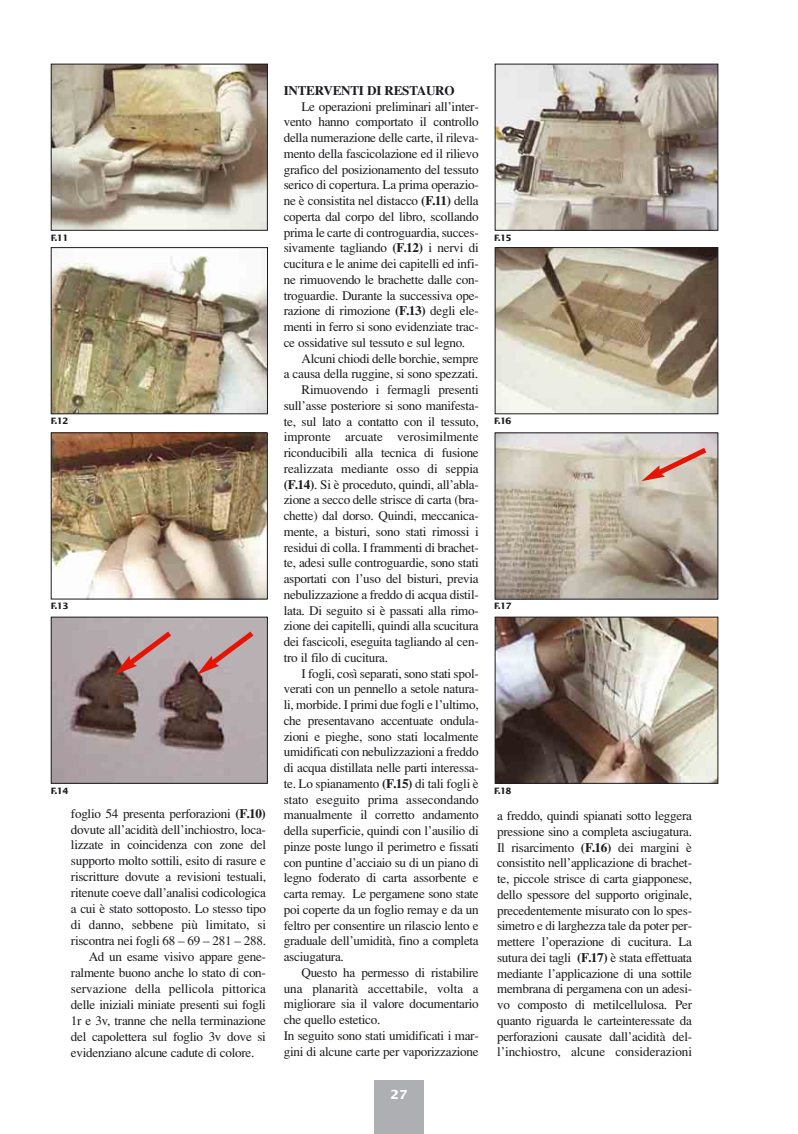
<style>
.page{position:relative;width:798px;height:1134px;background:#fff}
.page>*{position:absolute;margin:0;border:0;box-sizing:border-box;transform-origin:0 0}
.t1{font:13.12px/15.8px "Times";letter-spacing:-.02em;color:#1b1c20;text-align:justify}
.t2{font:13.12px "Times";color:#1b1c20}
.t3{font:700 13.12px "Times";letter-spacing:-.02em;color:#1b1c20}
.t4{font:700 12.5px "Lucida Sans";color:#fff}
.t5{font:700 8.75px "Lucida Sans";letter-spacing:-.06em;color:#1b1c20}
.s1{font-weight:700}
</style>
<div class="page">
<div style="left:374px;top:1081px;width:49px;height:53px;background:#aeafb2"></div>
<img style="left:53px;top:256px;width:213px;height:156px">
<div style="left:51px;top:247px;width:217px;height:167px;border:1px solid #1b1c20"></div>
<img style="left:53px;top:434px;width:212px;height:163px">
<div style="left:51px;top:432px;width:216px;height:167px;border:1px solid #1b1c20"></div>
<img style="left:53px;top:619px;width:212px;height:163px">
<div style="left:51px;top:617px;width:216px;height:167px;border:1px solid #1b1c20"></div>
<img style="left:496px;top:619px;width:220px;height:163px">
<div style="left:494px;top:617px;width:224px;height:167px;border:1px solid #1b1c20"></div>
<img style="left:496px;top:66px;width:220px;height:163px">
<div style="left:494px;top:64px;width:224px;height:167px;border:1px solid #1b1c20"></div>
<img style="left:53px;top:66px;width:212px;height:163px">
<div style="left:51px;top:64px;width:216px;height:167px;border:1px solid #1b1c20"></div>
<img style="left:496px;top:249px;width:220px;height:163px">
<div style="left:494px;top:247px;width:224px;height:167px;border:1px solid #1b1c20"></div>
<img style="left:496px;top:434px;width:220px;height:163px">
<svg style="left:115px;top:626px;width:61px;height:49px"></svg>
<svg style="left:197px;top:626px;width:62px;height:49px"></svg>
<svg style="left:641px;top:443px;width:70px;height:38px"></svg>
<p class="t5" style="left:51px;top:234px;width:19px">F.11</p>
<p class="t5" style="left:51px;top:417px;width:19px">F.12</p>
<p class="t5" style="left:51px;top:603px;width:19px">F.13</p>
<p class="t5" style="left:51px;top:787px;width:19px">F.14</p>
<p class="t1" style="left:71px;top:806px;width:196px">foglio 54 presenta perforazioni <span class="s1">(F.10)</span></p>
<p class="t1" style="left:71px;top:822px;width:196px">dovute all’acidità dell’inchiostro, loca-</p>
<p class="t1" style="left:71px;top:838px;width:196px">lizzate in coincidenza con zone del</p>
<p class="t1" style="left:71px;top:854px;width:196px">supporto molto sottili, esito di rasure e</p>
<p class="t1" style="left:71px;top:870px;width:196px">riscritture dovute a revisioni testuali,</p>
<p class="t1" style="left:71px;top:886px;width:196px">ritenute coeve dall’analisi codicologica</p>
<p class="t1" style="left:71px;top:902px;width:196px">a cui è stato sottoposto. Lo stesso tipo</p>
<p class="t1" style="left:71px;top:918px;width:196px">di danno, sebbene più limitato, si</p>
<p class="t1" style="left:71px;top:934px;width:196px">riscontra nei fogli 68 – 69 – 281 – 288.</p>
<p class="t1" style="left:89px;top:950px;width:179px">Ad un esame visivo appare gene-</p>
<p class="t1" style="left:71px;top:966px;width:196px">ralmente buono anche lo stato di con-</p>
<p class="t2" style="left:71px;top:984px;width:196px">servazione della pellicola pittorica</p>
<p class="t1" style="left:71px;top:998px;width:196px">delle iniziali miniate presenti sui fogli</p>
<p class="t1" style="left:71px;top:1014px;width:196px">1r e 3v, tranne che nella terminazione</p>
<p class="t1" style="left:71px;top:1030px;width:196px">del capolettera sul foglio 3v dove si</p>
<p class="t1" style="left:71px;top:1045px;width:185px">evidenziano alcune cadute di colore.</p>
<p class="t3" style="left:283px;top:86px;width:172px">INTERVENTI DI RESTAURO</p>
<p class="t1" style="left:283px;top:99px;width:196px;text-indent:18px">Le operazioni preliminari all’inter&shy;vento hanno comportato il controllo della numerazione delle carte, il rileva&shy;mento della fascicolazione ed il rilievo grafico del posizionamento del tessuto serico di copertura. La prima operazio&shy;ne è consistita nel distacco <span class="s1">(F.11)</span> della coperta dal corpo del libro, scollando prima le carte di controguardia, succes&shy;sivamente tagliando <span class="s1">(F.12)</span> i nervi di cucitura e le anime dei capitelli ed infi&shy;ne rimuovendo le brachette dalle con&shy;troguardie. Durante la successiva ope&shy;razione di rimozione <span class="s1">(F.13)</span> degli ele&shy;menti in ferro si sono evidenziate trac&shy;ce ossidative sul tessuto e sul legno.</p>
<p class="t1" style="left:301px;top:351px;width:179px">Alcuni chiodi delle borchie, sempre</p>
<p class="t1" style="left:283px;top:367px;width:196px">a causa della ruggine, si sono spezzati.</p>
<p class="t1" style="left:301px;top:383px;width:179px">Rimuovendo i fermagli presenti</p>
<p class="t1" style="left:283px;top:399px;width:196px">sull’asse posteriore si sono manifesta-</p>
<p class="t1" style="left:283px;top:414px;width:196px">te, sul lato a contatto con il tessuto,</p>
<p class="t2" style="left:283px;top:432px;width:196px">impronte arcuate verosimilmente</p>
<p class="t1" style="left:283px;top:446px;width:196px">riconducibili alla tecnica di fusione</p>
<p class="t1" style="left:283px;top:462px;width:196px">realizzata mediante osso di seppia</p>
<p class="t1" style="left:283px;top:477px;width:196px"><span class="s1">(F.14)</span>. Si è proceduto, quindi, all’abla-</p>
<p class="t1" style="left:283px;top:493px;width:196px">zione a secco delle strisce di carta (bra-</p>
<p class="t1" style="left:283px;top:509px;width:196px">chette) dal dorso. Quindi, meccanica-</p>
<p class="t1" style="left:283px;top:525px;width:196px">mente, a bisturi, sono stati rimossi i</p>
<p class="t1" style="left:283px;top:540px;width:196px">residui di colla. I frammenti di brachet-</p>
<p class="t1" style="left:283px;top:556px;width:196px">te, adesi sulle controguardie, sono stati</p>
<p class="t1" style="left:283px;top:572px;width:196px">asportati con l’uso del bisturi, previa</p>
<p class="t1" style="left:283px;top:588px;width:196px">nebulizzazione a freddo di acqua distil-</p>
<p class="t1" style="left:283px;top:603px;width:196px">lata. Di seguito si è passati alla rimo-</p>
<p class="t1" style="left:283px;top:619px;width:196px">zione dei capitelli, quindi alla scucitura</p>
<p class="t1" style="left:283px;top:635px;width:196px">dei fascicoli, eseguita tagliando al cen-</p>
<p class="t1" style="left:283px;top:651px;width:106px">tro il filo di cucitura.</p>
<p class="t1" style="left:301px;top:666px;width:179px">I fogli, così separati, sono stati spol-</p>
<p class="t1" style="left:283px;top:682px;width:196px">verati con un pennello a setole natura-</p>
<p class="t1" style="left:283px;top:698px;width:196px">li, morbide. I primi due fogli e l’ultimo,</p>
<p class="t1" style="left:283px;top:714px;width:196px">che presentavano accentuate ondula-</p>
<p class="t1" style="left:283px;top:729px;width:196px">zioni e pieghe, sono stati localmente</p>
<p class="t1" style="left:283px;top:745px;width:196px">umidificati con nebulizzazioni a freddo</p>
<p class="t1" style="left:283px;top:761px;width:196px">di acqua distillata nelle parti interessa-</p>
<p class="t1" style="left:283px;top:777px;width:196px">te. Lo spianamento <span class="s1">(F.15)</span> di tali fogli è</p>
<p class="t1" style="left:283px;top:792px;width:196px">stato eseguito prima assecondando</p>
<p class="t1" style="left:283px;top:808px;width:196px">manualmente il corretto andamento</p>
<p class="t1" style="left:283px;top:824px;width:196px">della superficie, quindi con l’ausilio di</p>
<p class="t1" style="left:283px;top:840px;width:196px">pinze poste lungo il perimetro e fissati</p>
<p class="t1" style="left:283px;top:855px;width:196px">con puntine d’acciaio su di un piano di</p>
<p class="t1" style="left:283px;top:871px;width:196px">legno foderato di carta assorbente e</p>
<p class="t1" style="left:283px;top:887px;width:196px">carta remay. Le pergamene sono state</p>
<p class="t1" style="left:283px;top:903px;width:196px">poi coperte da un foglio remay e da un</p>
<p class="t1" style="left:283px;top:918px;width:196px">feltro per consentire un rilascio lento e</p>
<p class="t1" style="left:283px;top:934px;width:196px">graduale dell’umidità, fino a completa</p>
<p class="t1" style="left:283px;top:950px;width:62px">asciugatura.</p>
<p class="t1" style="left:301px;top:966px;width:179px">Questo ha permesso di ristabilire</p>
<p class="t2" style="left:283px;top:983px;width:196px">una planarità accettabile, volta a</p>
<p class="t1" style="left:283px;top:997px;width:196px">migliorare sia il valore documentario</p>
<p class="t1" style="left:283px;top:1013px;width:98px">che quello estetico.</p>
<p class="t1" style="left:283px;top:1029px;width:196px">In seguito sono stati umidificati i mar-</p>
<p class="t1" style="left:283px;top:1044px;width:196px">gini di alcune carte per vaporizzazione</p>
<p class="t5" style="left:494px;top:234px;width:19px">F.15</p>
<p class="t5" style="left:494px;top:417px;width:19px">F.16</p>
<p class="t5" style="left:494px;top:603px;width:19px">F.17</p>
<p class="t5" style="left:494px;top:787px;width:19px">F.18</p>
<p class="t1" style="left:497px;top:809px;width:196px">a freddo, quindi spianati sotto leggera pressione sino a completa asciugatura.<br>Il risarcimento <span class="s1">(F.16)</span> dei margini è consistito nell’applicazione di brachet&shy;te, piccole strisce di carta giapponese, dello spessore del supporto originale, precedentemente misurato con lo spes&shy;simetro e di larghezza tale da poter per&shy;mettere l’operazione di cucitura. La sutura dei tagli <span class="s1">(F.17)</span> è stata effettuata mediante l’applicazione di una sottile membrana di pergamena con un adesi&shy;vo composto di metilcellulosa. Per quanto riguarda le carteinteressate da perforazioni causate dall’acidità del&shy;l’inchiostro, alcune considerazioni</p>
<p class="t4" style="left:390px;top:1089px;width:19px">27</p>
</div>
